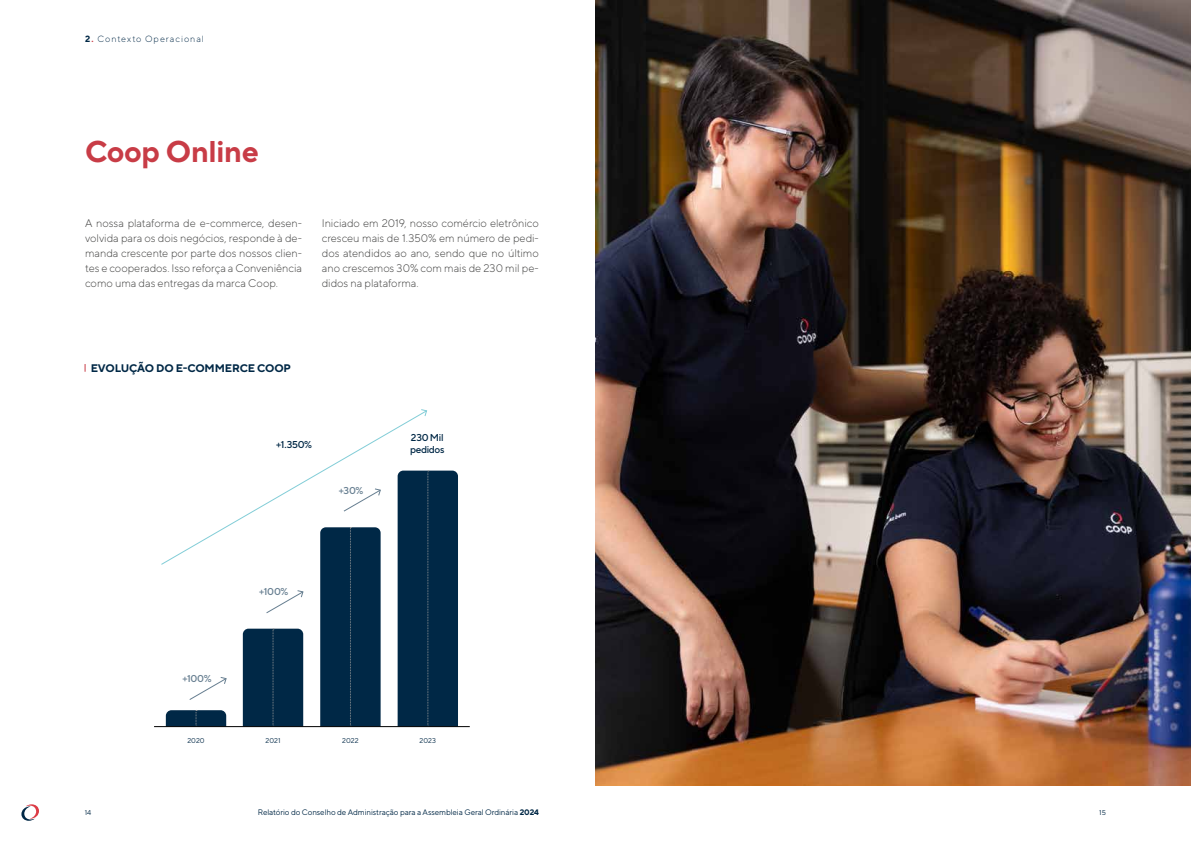
<style>
.page{position:relative;width:1191px;height:842px;background:#fff}
.page>*{position:absolute;margin:0;border:0;box-sizing:border-box;transform-origin:0 0}
.t1{font:700 30px "TT Norms Pro";letter-spacing:-.01em;color:#c83c46}
.t2{font:300 11px/15px "TT Norms Pro";color:#3c3c3b;text-align:justify}
.t3{font:700 11px "TT Norms Pro";letter-spacing:-.01em;color:#002846}
.t4{font:500 10px/12px "TT Norms Pro";letter-spacing:-.03em;color:#002846}
.t5{font:500 10px "TT Norms Pro";letter-spacing:-.02em;color:#667e90}
.t6{font:300 9px "TT Norms Pro";letter-spacing:.11em;color:#002846}
.t7{font:8px "TT Norms Pro";letter-spacing:-.01em;color:#002846}
.t8{font:7px "TT Norms Pro";letter-spacing:.01em;color:#002846}
.s1{font-weight:700}
.s2{font-weight:700;color:#c83c46}
</style>
<div class="page">
<img style="left:595px;top:0;width:596px;height:785px">
<div style="left:320px;top:566px;width:60px;height:160px;background:#002846"></div>
<div style="left:243px;top:629px;width:60px;height:97px;background:#002846"></div>
<svg style="left:166px;top:710px;width:60px;height:16px"></svg>
<div style="left:397px;top:471px;width:61px;height:255px;background:#002846"></div>
<svg style="left:266px;top:590px;width:38px;height:24px"></svg>
<svg style="left:189px;top:677px;width:38px;height:23px"></svg>
<svg style="left:161px;top:414px;width:267px;height:152px"></svg>
<svg style="left:420px;top:409px;width:8px;height:8px"></svg>
<hr style="left:154px;top:726px;width:316px;height:1px;background:#000">
<svg style="left:21px;top:804px;width:18px;height:17px"></svg>
<p class="t6" style="left:85px;top:33px;width:120px"><span class="s1">2</span><span class="s2">.</span> Contexto Operacional</p>
<h1 class="t1" style="left:85px;top:131px;width:175px">Coop Online</h1>
<p class="t2" style="left:85px;top:215px;width:218px">A nossa plataforma de e-commerce, desen&shy;volvida para os dois negócios, responde à de&shy;manda crescente por parte dos nossos clien&shy;tes e cooperados. Isso reforça a Conveniência como uma das entregas da marca Coop.</p>
<p class="t2" style="left:322px;top:215px;width:218px">Iniciado em 2019, nosso comércio eletrônico cresceu mais de 1.350% em número de pedi&shy;dos atendidos ao ano, sendo que no último ano crescemos 30% com mais de 230 mil pe&shy;didos na plataforma.</p>
<p class="t3" style="left:91px;top:361px;width:202px">EVOLUÇÃO DO E-COMMERCE COOP</p>
<p class="t4" style="left:276px;top:438px;width:37px">+1.350%</p>
<p class="t5" style="left:339px;top:483px;width:26px">+30%</p>
<p class="t5" style="left:182px;top:672px;width:31px">+100%</p>
<p class="t5" style="left:259px;top:585px;width:31px">+100%</p>
<p class="t4" style="left:410px;top:431px;width:36px">230 Mil pedidos</p>
<p class="t8" style="left:187px;top:736px;width:19px">2020</p>
<p class="t8" style="left:265px;top:736px;width:17px">2021</p>
<p class="t8" style="left:342px;top:736px;width:18px">2022</p>
<p class="t8" style="left:419px;top:736px;width:18px">2023</p>
<p class="t8" style="left:85px;top:808px;width:8px">14</p>
<p class="t7" style="left:258px;top:807px;width:282px">Relatório do Conselho de Administração para a Assembleia Geral Ordinária <span class="s1">2024</span></p>
<p class="t8" style="left:1099px;top:808px;width:8px">15</p>
</div>
